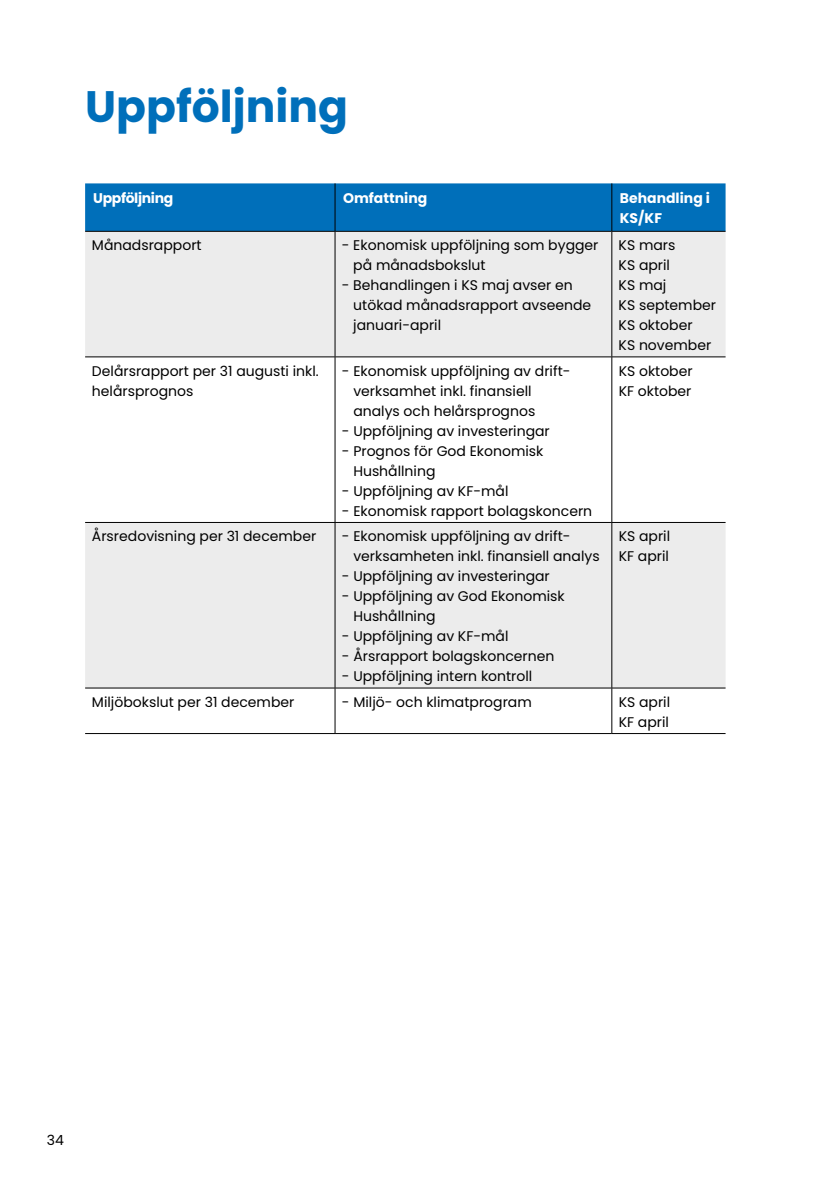
<style>
.page{position:relative;width:840px;height:1191px;background:#fff}
.page>*{position:absolute;margin:0;border:0;box-sizing:border-box;transform-origin:0 0}
.t1{font:700 44px "Poppins Latin";color:#006fba}
.t2{font:14px/20px "Poppins Latin";color:#000}
.t3{font:700 14px/20px "Poppins Latin";color:#fff}
.t4{font:700 14px "Poppins Latin";letter-spacing:-.025em;color:#fff}
</style>
<div class="page">
<div style="left:85px;top:183px;width:640px;height:48px;background:#006fba"></div>
<svg style="left:85px;top:232px;width:640px;height:455px;fill:#ececec"></svg>
<hr style="left:334px;top:183px;width:1px;height:48px;background:#000">
<hr style="left:85px;top:231px;width:250px;height:1px;background:#000">
<hr style="left:335px;top:231px;width:276px;height:1px;background:#000">
<hr style="left:334px;top:232px;width:1px;height:125px;background:#000">
<hr style="left:611px;top:231px;width:114px;height:1px;background:#000">
<hr style="left:85px;top:356px;width:250px;height:1px;background:#000">
<hr style="left:335px;top:356px;width:276px;height:1px;background:#000">
<hr style="left:334px;top:357px;width:1px;height:165px;background:#000">
<hr style="left:611px;top:356px;width:114px;height:1px;background:#000">
<hr style="left:85px;top:522px;width:250px;height:1px;background:#000">
<hr style="left:335px;top:522px;width:276px;height:1px;background:#000">
<hr style="left:334px;top:523px;width:1px;height:165px;background:#000">
<hr style="left:611px;top:522px;width:114px;height:1px;background:#000">
<hr style="left:85px;top:687px;width:250px;height:1px;background:#000">
<hr style="left:335px;top:687px;width:276px;height:1px;background:#000">
<hr style="left:334px;top:688px;width:1px;height:45px;background:#000">
<hr style="left:611px;top:687px;width:114px;height:1px;background:#000">
<hr style="left:85px;top:733px;width:250px;height:1px;background:#000">
<hr style="left:335px;top:733px;width:276px;height:1px;background:#000">
<hr style="left:611px;top:733px;width:114px;height:1px;background:#000">
<hr style="left:611px;top:183px;width:1px;height:48px;background:#000">
<hr style="left:611px;top:232px;width:1px;height:125px;background:#000">
<hr style="left:611px;top:357px;width:1px;height:165px;background:#000">
<hr style="left:611px;top:523px;width:1px;height:165px;background:#000">
<hr style="left:611px;top:688px;width:1px;height:45px;background:#000">
<h1 class="t1" style="left:85px;top:78px;width:264px">Uppföljning</h1>
<p class="t4" style="left:93px;top:189px;width:82px">Uppföljning</p>
<p class="t3" style="left:343px;top:188px;width:86px">Omfattning</p>
<p class="t3" style="left:619px;top:188px;width:92px">Behandling i<br>KS/KF</p>
<p class="t2" style="left:92px;top:235px;width:111px">Månadsrapport</p>
<p class="t2" style="left:353px;top:235px;width:246px;text-indent:-11px">- Ekonomisk uppföljning som bygger på månadsbokslut</p>
<p class="t2" style="left:353px;top:275px;width:239px;text-indent:-11px">- Behandlingen i KS maj avser en utökad månadsrapport avseende januari-april</p>
<p class="t2" style="left:618px;top:235px;width:99px">KS mars<br>KS april<br>KS maj<br>KS september<br>KS oktober<br>KS november</p>
<p class="t2" style="left:92px;top:361px;width:228px">Delårsrapport per 31 augusti inkl. helårsprognos</p>
<p class="t2" style="left:353px;top:361px;width:218px;text-indent:-11px">- Ekonomisk uppföljning av drift&shy;verksamhet inkl. finansiell analys och helårsprognos</p>
<p class="t2" style="left:341px;top:421px;width:209px">- Uppföljning av investeringar</p>
<p class="t2" style="left:353px;top:441px;width:191px;text-indent:-11px">- Prognos för God Ekonomisk<br>Hushållning</p>
<p class="t2" style="left:341px;top:481px;width:168px">- Uppföljning av KF-mål</p>
<p class="t2" style="left:341px;top:501px;width:252px">- Ekonomisk rapport bolagskoncern</p>
<p class="t2" style="left:92px;top:526px;width:226px">Årsredovisning per 31 december</p>
<p class="t2" style="left:353px;top:526px;width:248px;text-indent:-11px">- Ekonomisk uppföljning av drift&shy;verksamheten inkl. finansiell analys</p>
<p class="t2" style="left:342px;top:566px;width:209px">- Uppföljning av investeringar</p>
<p class="t2" style="left:353px;top:586px;width:213px;text-indent:-11px">- Uppföljning av God Ekonomisk<br>Hushållning</p>
<p class="t2" style="left:342px;top:626px;width:168px">- Uppföljning av KF-mål</p>
<p class="t2" style="left:342px;top:646px;width:214px">- Årsrapport bolagskoncernen</p>
<p class="t2" style="left:342px;top:666px;width:192px">- Uppföljning intern kontroll</p>
<p class="t2" style="left:618px;top:361px;width:75px">KS oktober<br>KF oktober</p>
<p class="t2" style="left:618px;top:526px;width:53px">KS april<br>KF april</p>
<p class="t2" style="left:92px;top:692px;width:204px">Miljöbokslut per 31 december</p>
<p class="t2" style="left:342px;top:692px;width:191px">- Miljö- och klimatprogram</p>
<p class="t2" style="left:618px;top:692px;width:53px">KS april<br>KF april</p>
<p class="t2" style="left:47px;top:1130px;width:19px">34</p>
</div>
